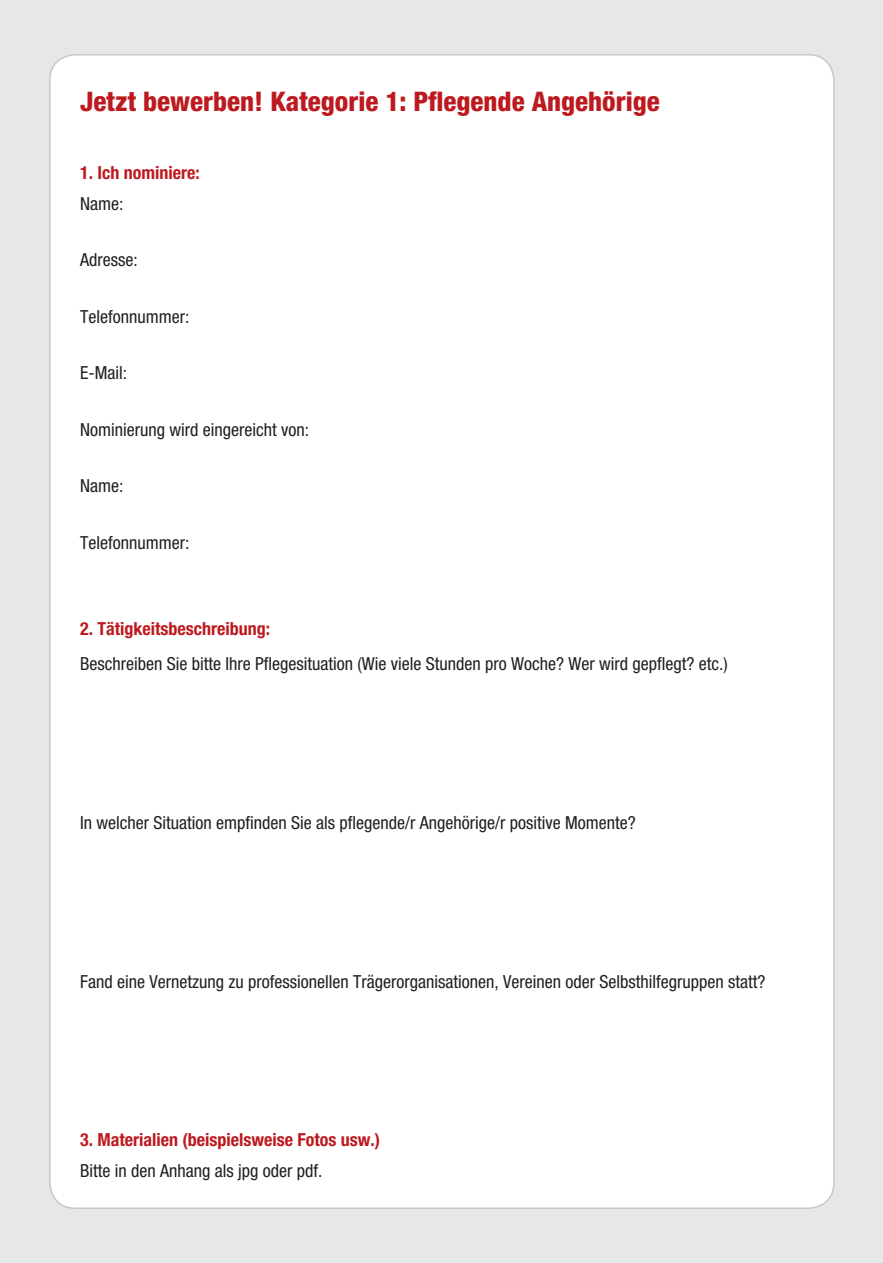
<style>
.page{position:relative;width:883px;height:1263px;background:#fff}
.page>*{position:absolute;margin:0;border:0;box-sizing:border-box;transform-origin:0 0}
.t1{font:800 condensed 27px "Helvetica Neue";color:#bd1a1f}
.t2{font:condensed 18px "Helvetica Neue";color:#231f20}
.t3{font:700 condensed 18px "Helvetica Neue";color:#bd1a1f}
</style>
<div class="page">
<div style="left:0;top:0;width:882px;height:1263px;background:#e6e7e9"></div>
<div style="left:50px;top:55px;width:783px;height:1153px;background:#fff;border-radius:26px"></div>
<h1 class="t1" style="left:80px;top:85px;width:581px">Jetzt bewerben! Kategorie 1: Pflegende Angehörige</h1>
<p class="t3" style="left:80px;top:161px;width:121px">1. Ich nominiere:</p>
<p class="t2" style="left:80px;top:193px;width:45px">Name:</p>
<p class="t2" style="left:80px;top:249px;width:59px">Adresse:</p>
<p class="t2" style="left:80px;top:306px;width:111px">Telefonnummer:</p>
<p class="t2" style="left:80px;top:362px;width:48px">E-Mail:</p>
<p class="t2" style="left:80px;top:419px;width:230px">Nominierung wird eingereicht von:</p>
<p class="t2" style="left:80px;top:475px;width:45px">Name:</p>
<p class="t2" style="left:80px;top:532px;width:111px">Telefonnummer:</p>
<p class="t3" style="left:80px;top:618px;width:191px">2. Tätigkeitsbeschreibung:</p>
<p class="t2" style="left:80px;top:654px;width:649px">Beschreiben Sie bitte Ihre Pflegesituation (Wie viele Stunden pro Woche? Wer wird gepflegt? etc.)</p>
<p class="t2" style="left:80px;top:812px;width:557px">In welcher Situation empfinden Sie als pflegende/r Angehörige/r positive Momente?</p>
<p class="t2" style="left:80px;top:971px;width:686px">Fand eine Vernetzung zu professionellen Trägerorganisationen, Vereinen oder Selbsthilfegruppen statt?</p>
<p class="t3" style="left:80px;top:1129px;width:301px">3. Materialien (beispielsweise Fotos usw.)</p>
<p class="t2" style="left:80px;top:1160px;width:244px">Bitte in den Anhang als jpg oder pdf.</p>
</div>
